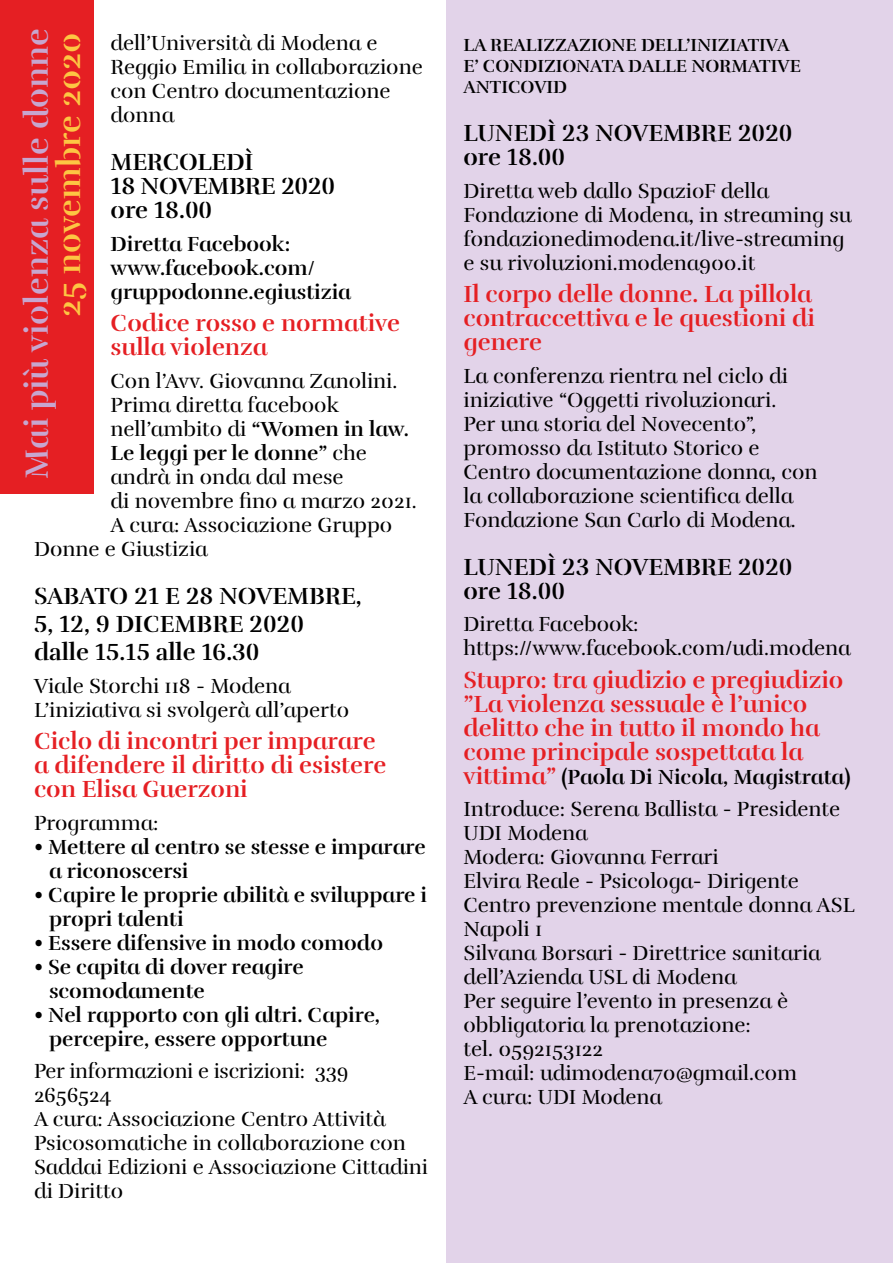
<style>
.page{position:relative;width:893px;height:1263px;background:#fff}
.page>*{position:absolute;margin:0;border:0;box-sizing:border-box;transform-origin:0 0}
.t1{font:33px "Rufina Stencil Alt 02 Bold";color:#c7a6cf}
.t2{font:33px "Rufina Stencil Alt 02 Bold";color:#fdc643}
.t3{font:24px/24px "Rufina Stencil Alt 02 Bold";color:#e51f23}
.t4{font:24px/28.2px "Rufina Stencil Bold";color:#000}
.t5{font:24px/24px "Rufina Stencil Alt 02 Bold";letter-spacing:-.01em;color:#000}
.t6{font:21px/24px "Rufina Stencil Alt 02 Regular";color:#000}
.t7{font:21px/24px "Rufina Stencil Alt 02 Bold";color:#000}
.t8{font:18px/21px "Rufina Stencil Alt 02 Bold";color:#000}
.s1{font-family:"Rufina Stencil Alt 02 Bold"}
.s2{font-family:"Rufina Stencil Alt 02 Regular"}
.s3{font-size:24px;color:#e51f23}
</style>
<div class="page">
<div style="left:446px;top:0;width:447px;height:1263px;background:#e2d3e9"></div>
<div style="left:0;top:0;width:94px;height:493px;background:#e51f23"></div>
<h1 class="t1" style="left:17px;top:479px;width:452px;rotate:-90deg">Mai più violenza sulle donne</h1>
<h1 class="t2" style="left:49px;top:317px;width:286px;rotate:-90deg">25 novembre 2020</h1>
<p class="t6" style="left:111px;top:31px;width:314px">dell’Università di Modena e<br>Reggio Emilia in collaborazione con Centro documentazione donna</p>
<p class="t5" style="left:111px;top:150px;width:226px">MERCOLEDÌ<br>18 NOVEMBRE 2020 ore 18.00</p>
<p class="t7" style="left:111px;top:232px;width:242px">Diretta Facebook: www.facebook.com/ gruppodonne.egiustizia</p>
<p class="t3" style="left:111px;top:311px;width:291px">Codice rosso e normative sulla violenza</p>
<p class="t6" style="left:111px;top:369px;width:300px">Con l’Avv. Giovanna Zanolini.<br>Prima diretta facebook nell’ambito di <span class="s1">“Women in law.</span></p>
<p class="t7" style="left:111px;top:441px;width:258px">Le leggi per le donne” <span class="s2">che</span></p>
<p class="t6" style="left:111px;top:465px;width:235px">andrà in onda dal mese</p>
<p class="t6" style="left:111px;top:489px;width:308px">di novembre fino a marzo 2021.</p>
<p class="t6" style="left:111px;top:513px;width:283px">A cura: Associazione Gruppo</p>
<p class="t6" style="left:34px;top:537px;width:175px">Donne e Giustizia</p>
<p class="t4" style="left:34px;top:582px;width:329px">SABATO 21 E 28 NOVEMBRE,<br>5, 12, 9 DICEMBRE 2020 dalle 15.15 alle 16.30</p>
<p class="t6" style="left:34px;top:674px;width:317px">Viale Storchi 118 - Modena<br>L’iniziativa si svolgerà all’aperto</p>
<p class="t3" style="left:34px;top:729px;width:354px">Ciclo di incontri per imparare a difendere il diritto di esistere con Elisa Guerzoni</p>
<p class="t6" style="left:34px;top:811px;width:126px">Programma:</p>
<p class="t7" style="left:49px;top:835px;width:378px;text-indent:-15px">• Mettere al centro se stesse e imparare a riconoscersi</p>
<p class="t7" style="left:49px;top:883px;width:380px;text-indent:-15px">• Capire le proprie abilità e sviluppare i propri talenti</p>
<p class="t7" style="left:34px;top:931px;width:350px">• Essere difensive in modo comodo</p>
<p class="t7" style="left:49px;top:955px;width:256px;text-indent:-15px">• Se capita di dover reagire scomodamente</p>
<p class="t7" style="left:49px;top:1003px;width:333px;text-indent:-15px">• Nel rapporto con gli altri. Capire, percepire, essere opportune</p>
<p class="t6" style="left:34px;top:1059px;width:396px">Per informazioni e iscrizioni: 339<br>2656524<br>A cura: Associazione Centro Attività<br>Psicosomatiche in collaborazione con<br>Saddai Edizioni e Associazione Cittadini di Diritto</p>
<p class="t8" style="left:463px;top:35px;width:339px">LA REALIZZAZIONE DELL’INIZIATIVA<br>E’ CONDIZIONATA DALLE NORMATIVE<br>ANTICOVID</p>
<p class="t4" style="left:463px;top:121px;width:331px;line-height:24px">LUNEDÌ 23 NOVEMBRE <span class="s1">2020 </span>ore 18.00</p>
<p class="t6" style="left:463px;top:179px;width:390px">Diretta web dallo SpazioF della Fondazione di Modena, in streaming su fondazionedimodena.it/live-streaming e su rivoluzioni.modena900.it</p>
<p class="t3" style="left:463px;top:282px;width:353px">Il corpo delle donne. La pillola contraccettiva e le questioni di genere</p>
<p class="t6" style="left:463px;top:364px;width:355px">La conferenza rientra nel ciclo di iniziative “Oggetti rivoluzionari.<br>Per una storia del Novecento”, promosso da Istituto Storico e Centro documentazione donna, con la collaborazione scientifica della Fondazione San Carlo di Modena.</p>
<p class="t5" style="left:463px;top:555px;width:331px">LUNEDÌ 23 NOVEMBRE 2020 ore 18.00</p>
<p class="t6" style="left:463px;top:612px;width:388px">Diretta Facebook: https://www.facebook.com/udi.modena</p>
<p class="t3" style="left:463px;top:668px;width:381px">Stupro: tra giudizio e pregiudizio ”La violenza sessuale è l’unico delitto che in tutto il mondo ha come principale sospettata la</p>
<p class="t7" style="left:463px;top:765px;width:389px"><span class="s3">vittima”</span> (Paola Di Nicola, Magistrata)</p>
<p class="t6" style="left:463px;top:797px;width:393px">Introduce: Serena Ballista - Presidente<br>UDI Modena<br>Modera: Giovanna Ferrari<br>Elvira Reale - Psicologa- Dirigente<br>Centro prevenzione mentale donna ASL<br>Napoli 1<br>Silvana Borsari - Direttrice sanitaria dell’Azienda USL di Modena<br>Per seguire l’evento in presenza è obbligatoria la prenotazione:<br>tel. 0592153122<br>E-mail: udimodena70@gmail.com<br>A cura: UDI Modena</p>
</div>
